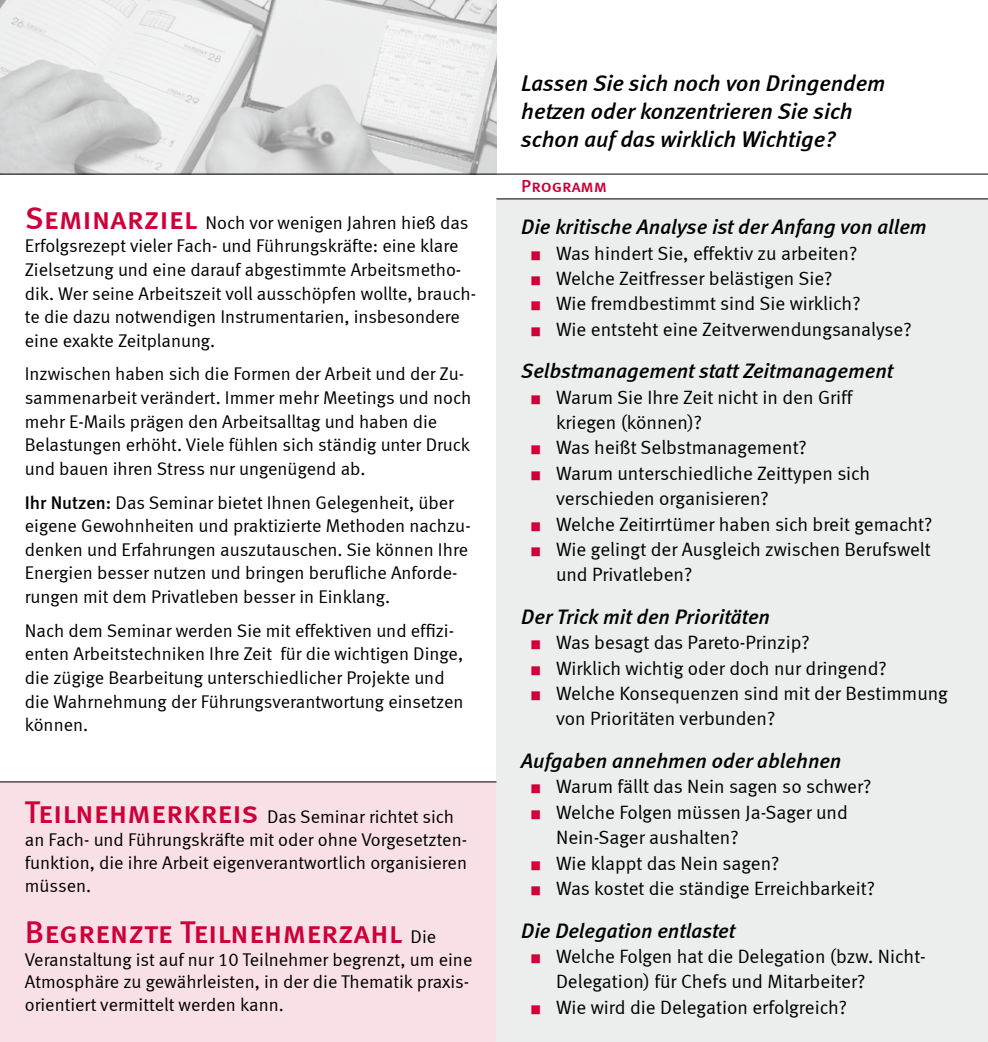
<style>
.page{position:relative;width:988px;height:1042px;background:#fff}
.page>*{position:absolute;margin:0;border:0;box-sizing:border-box;transform-origin:0 0}
.t1{font:31.5px "Meta Medium LF Caps";color:#cd0039}
.t2{font:italic 22.75px/28px "Meta Medium LF";color:#000}
.t3{font:italic 21px "Meta Medium LF";color:#000}
.t4{font:19.25px/25.4px "Meta Normal";color:#000}
.t5{font:18.38px/23.6px "Meta Normal LF";color:#000}
.t6{font:17.5px "Meta Medium LF Caps";color:#cd0039}
.s1{font-family:"Meta Medium LF Caps";font-size:31.5px;color:#cd0039}
.s2{font-family:"Meta Medium LF"}
.s3{font-family:"Meta Normal LF";font-size:18.38px;color:#000}
.s4{color:#cd0039}
</style>
<div class="page">
<div style="left:0;top:781px;width:496px;height:261px;background:#f9e0e7"></div>
<img style="left:0;top:0;width:496px;height:174px">
<div style="left:496px;top:198px;width:491px;height:844px;background:#eceded"></div>
<hr style="left:496px;top:198px;width:491px;height:1px;background:#000">
<hr style="left:0;top:174px;width:987px;height:1px;background:#000">
<hr style="left:0;top:781px;width:496px;height:1px;background:#000">
<p class="t5" style="left:25px;top:210px;width:452px"><span class="s1">Seminarziel</span> Noch vor wenigen Jahren hieß das Erfolgsrezept vieler Fach- und Führungskräfte: eine klare Zielsetzung und eine darauf abgestimmte Arbeitsmetho&shy;dik. Wer seine Arbeitszeit voll ausschöpfen wollte, brauch&shy;te die dazu notwendigen Instrumentarien, insbesondere eine exakte Zeitplanung.</p>
<p class="t5" style="left:25px;top:362px;width:448px">Inzwischen haben sich die Formen der Arbeit und der Zu&shy;sammenarbeit verändert. Immer mehr Meetings und noch mehr E-Mails prägen den Arbeitsalltag und haben die Belastungen erhöht. Viele fühlen sich ständig unter Druck und bauen ihren Stress nur ungenügend ab.</p>
<p class="t5" style="left:25px;top:490px;width:447px"><span class="s2">Ihr Nutzen:</span> Das Seminar bietet Ihnen Gelegenheit, über eigene Gewohnheiten und praktizierte Methoden nachzu&shy;denken und Erfahrungen auszutauschen. Sie können Ihre Energien besser nutzen und bringen berufliche Anforde&shy;rungen mit dem Privatleben besser in Einklang.</p>
<p class="t5" style="left:25px;top:618px;width:440px">Nach dem Seminar werden Sie mit effektiven und effizi&shy;enten Arbeitstechniken Ihre Zeit für die wichtigen Dinge, die zügige Bearbeitung unterschiedlicher Projekte und die Wahrnehmung der Führungsverantwortung einsetzen können.</p>
<p class="t5" style="left:25px;top:805px;width:443px;line-height:22.8px"><span class="s1">Teilnehmerkreis</span> Das Seminar richtet sich an Fach- und Führungskräfte mit oder ohne Vorgesetzten&shy;funktion, die ihre Arbeit eigenverantwortlich organisieren müssen.</p>
<h1 class="t1" style="left:25px;top:913px;width:413px">Begrenzte Teilnehmerzahl <span class="s3">Die</span></h1>
<p class="t5" style="left:25px;top:947px;width:449px;line-height:22.8px">Veranstaltung ist auf nur 10 Teilnehmer begrenzt, um eine<br>Atmosphäre zu gewährleisten, in der die Thematik praxis&shy;orientiert vermittelt werden kann.</p>
<p class="t2" style="left:521px;top:68px;width:365px">Lassen Sie sich noch von Dringendem hetzen oder konzentrieren Sie sich schon auf das wirklich Wichtige?</p>
<p class="t6" style="left:521px;top:176px;width:87px">Programm</p>
<p class="t3" style="left:521px;top:214px;width:407px">Die kritische Analyse ist der Anfang von allem</p>
<p class="t4" style="left:531px;top:240px;width:327px"><span class="s4">■</span> Was hindert Sie, effektiv zu arbeiten?</p>
<p class="t4" style="left:531px;top:265px;width:302px"><span class="s4">■</span> Welche Zeitfresser belästigen Sie?</p>
<p class="t4" style="left:531px;top:291px;width:331px"><span class="s4">■</span> Wie fremdbestimmt sind Sie wirklich?</p>
<p class="t4" style="left:531px;top:316px;width:382px"><span class="s4">■</span> Wie entsteht eine Zeitverwendungsanalyse?</p>
<p class="t3" style="left:521px;top:358px;width:373px">Selbstmanagement statt Zeitmanagement</p>
<p class="t4" style="left:556px;top:384px;width:298px;text-indent:-25px"><span class="s4">■</span> Warum Sie Ihre Zeit nicht in den Griff kriegen (können)?</p>
<p class="t4" style="left:531px;top:435px;width:277px"><span class="s4">■</span> Was heißt Selbstmanagement?</p>
<p class="t4" style="left:556px;top:460px;width:316px;text-indent:-25px"><span class="s4">■</span> Warum unterschiedliche Zeittypen sich verschieden organisieren?</p>
<p class="t4" style="left:531px;top:511px;width:402px"><span class="s4">■</span> Welche Zeitirrtümer haben sich breit gemacht?</p>
<p class="t4" style="left:556px;top:536px;width:376px;text-indent:-25px"><span class="s4">■</span> Wie gelingt der Ausgleich zwischen Berufswelt und Privatleben?</p>
<p class="t3" style="left:521px;top:604px;width:250px">Der Trick mit den Prioritäten</p>
<p class="t4" style="left:531px;top:630px;width:280px"><span class="s4">■</span> Was besagt das Pareto-Prinzip?</p>
<p class="t4" style="left:531px;top:655px;width:357px"><span class="s4">■</span> Wirklich wichtig oder doch nur dringend?</p>
<p class="t4" style="left:556px;top:680px;width:393px;text-indent:-25px"><span class="s4">■</span> Welche Konsequenzen sind mit der Bestimmung von Prioritäten verbunden?</p>
<p class="t3" style="left:521px;top:748px;width:321px">Aufgaben annehmen oder ablehnen</p>
<p class="t4" style="left:531px;top:774px;width:341px"><span class="s4">■</span> Warum fällt das Nein sagen so schwer?</p>
<p class="t4" style="left:556px;top:799px;width:293px;text-indent:-25px"><span class="s4">■</span> Welche Folgen müssen Ja-Sager und<br>Nein-Sager aushalten?</p>
<p class="t4" style="left:531px;top:850px;width:250px"><span class="s4">■</span> Wie klappt das Nein sagen?</p>
<p class="t4" style="left:531px;top:875px;width:345px"><span class="s4">■</span> Was kostet die ständige Erreichbarkeit?</p>
<p class="t3" style="left:521px;top:918px;width:215px">Die Delegation entlastet</p>
<p class="t4" style="left:556px;top:943px;width:371px;text-indent:-25px"><span class="s4">■</span> Welche Folgen hat die Delegation (bzw. Nicht-<br>Delegation) für Chefs und Mitarbeiter?</p>
<p class="t4" style="left:531px;top:994px;width:317px"><span class="s4">■</span> Wie wird die Delegation erfolgreich?</p>
</div>
